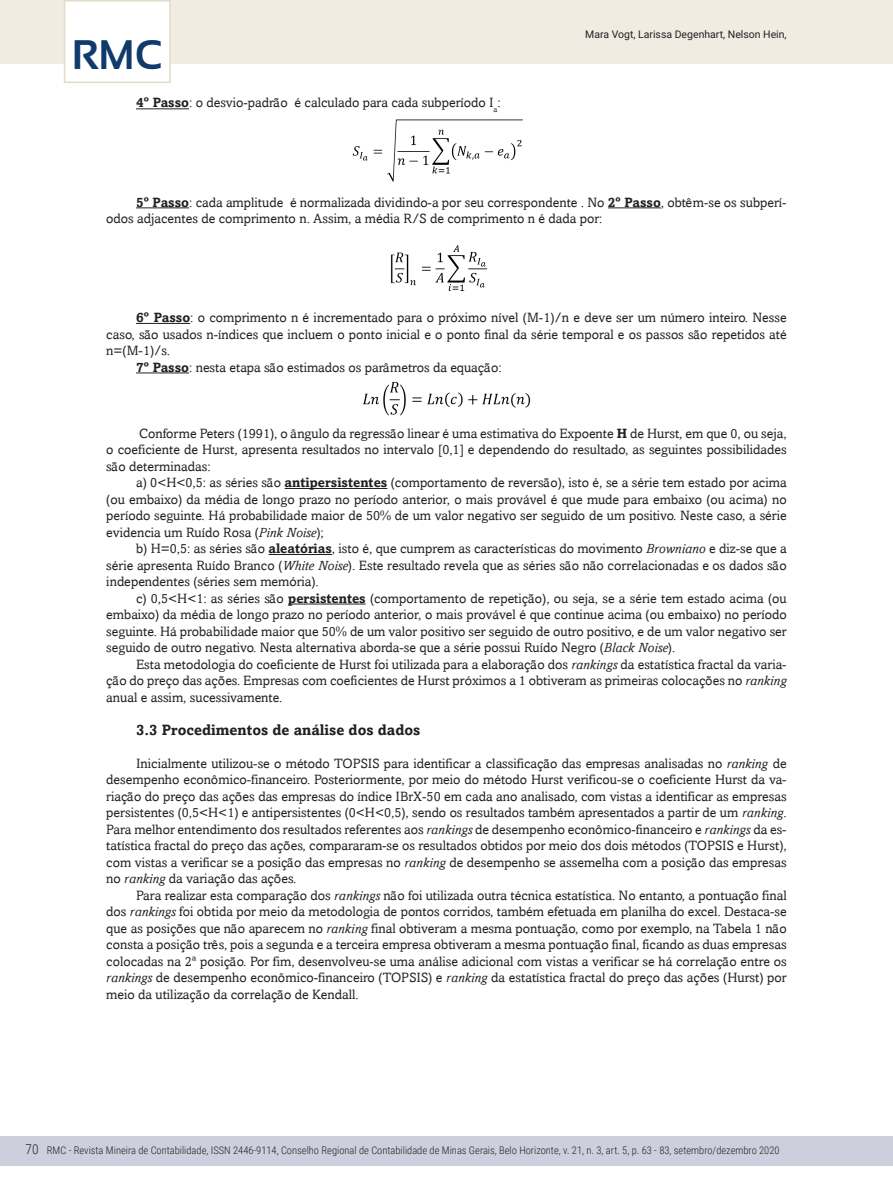
<style>
.page{position:relative;width:893px;height:1191px;background:#fff}
.page>*{position:absolute;margin:0;border:0;box-sizing:border-box;transform-origin:0 0}
.t1{font:700 41.25px "Sansation";color:#103a6b}
.intertitulo_1_1{font:700 15px "Amasis";color:#231f20}
.texto_corrido_1{font:13.5px/16.5px "Amasis";color:#231f20;text-align:justify}
.t2{font:300 13.5px "Roboto Condensed";color:#231f20}
.t3{font:300 10.5px "Roboto Condensed";color:#231f20}
.t4{font:10.5px "Roboto";color:#231f20}
.s1{font-weight:700}
.s2{font-style:italic}
</style>
<div class="page">
<div style="left:0;top:1135px;width:893px;height:30px;background:#cecfdd"></div>
<div style="left:0;top:0;width:893px;height:64px;background:#f1ece2"></div>
<div style="left:64px;top:0;width:107px;height:83px;background:#fff;border:2px solid #e3dbc9"></div>
<hr style="left:136px;top:108px;width:53px;height:1px;background:#231f20">
<hr style="left:136px;top:207px;width:53px;height:1px;background:#231f20">
<hr style="left:608px;top:207px;width:53px;height:1px;background:#231f20">
<hr style="left:136px;top:323px;width:54px;height:1px;background:#231f20">
<hr style="left:136px;top:372px;width:53px;height:1px;background:#231f20">
<hr style="left:285px;top:488px;width:102px;height:1px;background:#231f20">
<hr style="left:268px;top:554px;width:64px;height:1px;background:#231f20">
<hr style="left:288px;top:603px;width:78px;height:1px;background:#231f20">
<img style="left:352px;top:120px;width:171px;height:62px">
<img style="left:391px;top:245px;width:97px;height:47px">
<img style="left:363px;top:382px;width:168px;height:34px">
<h1 class="t1" style="left:72px;top:32px;width:92px">RMC</h1>
<p class="texto_corrido_1" style="left:136px;top:95px;width:366px"><span class="s1">4º Passo</span>: o desvio-padrão é calculado para cada subperíodo I<sub>a</sub>:</p>
<p class="t4" style="left:585px;top:27px;width:203px">Mara Vogt, Larissa Degenhart, Nelson Hein,</p>
<p class="texto_corrido_1" style="left:106px;top:194px;width:682px;text-indent:30px"><span class="s1">5º Passo</span>: cada amplitude é normalizada dividindo-a por seu correspondente . No <span class="s1">2º Passo</span>, obtêm-se os subperí&shy;odos adjacentes de comprimento n. Assim, a média R/S de comprimento n é dada por:</p>
<p class="texto_corrido_1" style="left:106px;top:309px;width:682px;text-indent:30px"><span class="s1">6º Passo</span>: o comprimento n é incrementado para o próximo nível (M-1)/n e deve ser um número inteiro. Nesse caso, são usados n-índices que incluem o ponto inicial e o ponto final da série temporal e os passos são repetidos até n=(M-1)/s.</p>
<p class="texto_corrido_1" style="left:136px;top:359px;width:367px"><span class="s1">7º Passo</span>: nesta etapa são estimados os parâmetros da equação:</p>
<p class="texto_corrido_1" style="left:106px;top:425px;width:682px;text-indent:33px">Conforme Peters (1991), o ângulo da regressão linear é uma estimativa do Expoente <span class="s1">H</span> de Hurst, em que 0, ou seja, o coeficiente de Hurst, apresenta resultados no intervalo [0,1] e dependendo do resultado, as seguintes possibilidades são determinadas:</p>
<p class="texto_corrido_1" style="left:106px;top:474px;width:682px;text-indent:30px">a) 0&lt;H&lt;0,5: as séries são <span class="s1">antipersistentes</span> (comportamento de reversão), isto é, se a série tem estado por acima (ou embaixo) da média de longo prazo no período anterior, o mais provável é que mude para embaixo (ou acima) no período seguinte. Há probabilidade maior de 50% de um valor negativo ser seguido de um positivo. Neste caso, a série evidencia um Ruído Rosa (<span class="s2">Pink Noise</span>);</p>
<p class="texto_corrido_1" style="left:106px;top:540px;width:682px;text-indent:30px">b) H=0,5: as séries são <span class="s1">aleatórias</span>, isto é, que cumprem as características do movimento <span class="s2">Browniano</span> e diz-se que a série apresenta Ruído Branco (<span class="s2">White Noise</span>). Este resultado revela que as séries são não correlacionadas e os dados são independentes (séries sem memória).</p>
<p class="texto_corrido_1" style="left:106px;top:590px;width:682px;text-indent:30px">c) 0,5&lt;H&lt;1: as séries são <span class="s1">persistentes</span> (comportamento de repetição), ou seja, se a série tem estado acima (ou embaixo) da média de longo prazo no período anterior, o mais provável é que continue acima (ou embaixo) no período seguinte. Há probabilidade maior que 50% de um valor positivo ser seguido de outro positivo, e de um valor negativo ser seguido de outro negativo. Nesta alternativa aborda-se que a série possui Ruído Negro (<span class="s2">Black Noise</span>).</p>
<p class="texto_corrido_1" style="left:106px;top:656px;width:682px;text-indent:30px">Esta metodologia do coeficiente de Hurst foi utilizada para a elaboração dos <span class="s2">rankings</span> da estatística fractal da varia&shy;ção do preço das ações. Empresas com coeficientes de Hurst próximos a 1 obtiveram as primeiras colocações no <span class="s2">ranking </span>anual e assim, sucessivamente.</p>
<p class="intertitulo_1_1" style="left:136px;top:720px;width:286px">3.3 Procedimentos de análise dos dados</p>
<p class="texto_corrido_1" style="left:106px;top:755px;width:682px;text-indent:30px">Inicialmente utilizou-se o método TOPSIS para identificar a classificação das empresas analisadas no <span class="s2">ranking</span> de desempenho econômico-financeiro. Posteriormente, por meio do método Hurst verificou-se o coeficiente Hurst da va&shy;riação do preço das ações das empresas do índice IBrX-50 em cada ano analisado, com vistas a identificar as empresas persistentes (0,5&lt;H&lt;1) e antipersistentes (0&lt;H&lt;0,5), sendo os resultados também apresentados a partir de um <span class="s2">ranking</span>.<br>Para melhor entendimento dos resultados referentes aos <span class="s2">rankings</span> de desempenho econômico-financeiro e <span class="s2">rankings</span> da es&shy;tatística fractal do preço das ações, compararam-se os resultados obtidos por meio dos dois métodos (TOPSIS e Hurst), com vistas a verificar se a posição das empresas no <span class="s2">ranking</span> de desempenho se assemelha com a posição das empresas no <span class="s2">ranking</span> da variação das ações.</p>
<p class="texto_corrido_1" style="left:106px;top:887px;width:682px;text-indent:30px">Para realizar esta comparação dos <span class="s2">rankings</span> não foi utilizada outra técnica estatística. No entanto, a pontuação final dos <span class="s2">rankings</span> foi obtida por meio da metodologia de pontos corridos, também efetuada em planilha do excel. Destaca-se que as posições que não aparecem no <span class="s2">ranking</span> final obtiveram a mesma pontuação, como por exemplo, na Tabela 1 não consta a posição três, pois a segunda e a terceira empresa obtiveram a mesma pontuação final, ficando as duas empresas colocadas na 2ª posição. Por fim, desenvolveu-se uma análise adicional com vistas a verificar se há correlação entre os <span class="s2">rankings</span> de desempenho econômico-financeiro (TOPSIS) e <span class="s2">ranking</span> da estatística fractal do preço das ações (Hurst) por meio da utilização da correlação de Kendall.</p>
<p class="t2" style="left:26px;top:1140px;width:15px">70</p>
<p class="t3" style="left:47px;top:1143px;width:734px">RMC - Revista Mineira de Contabilidade, ISSN 2446-9114, Conselho Regional de Contabilidade de Minas Gerais, Belo Horizonte, v. 21, n. 3, art. 5, p. 63 - 83, setembro/dezembro 2020</p>
</div>
